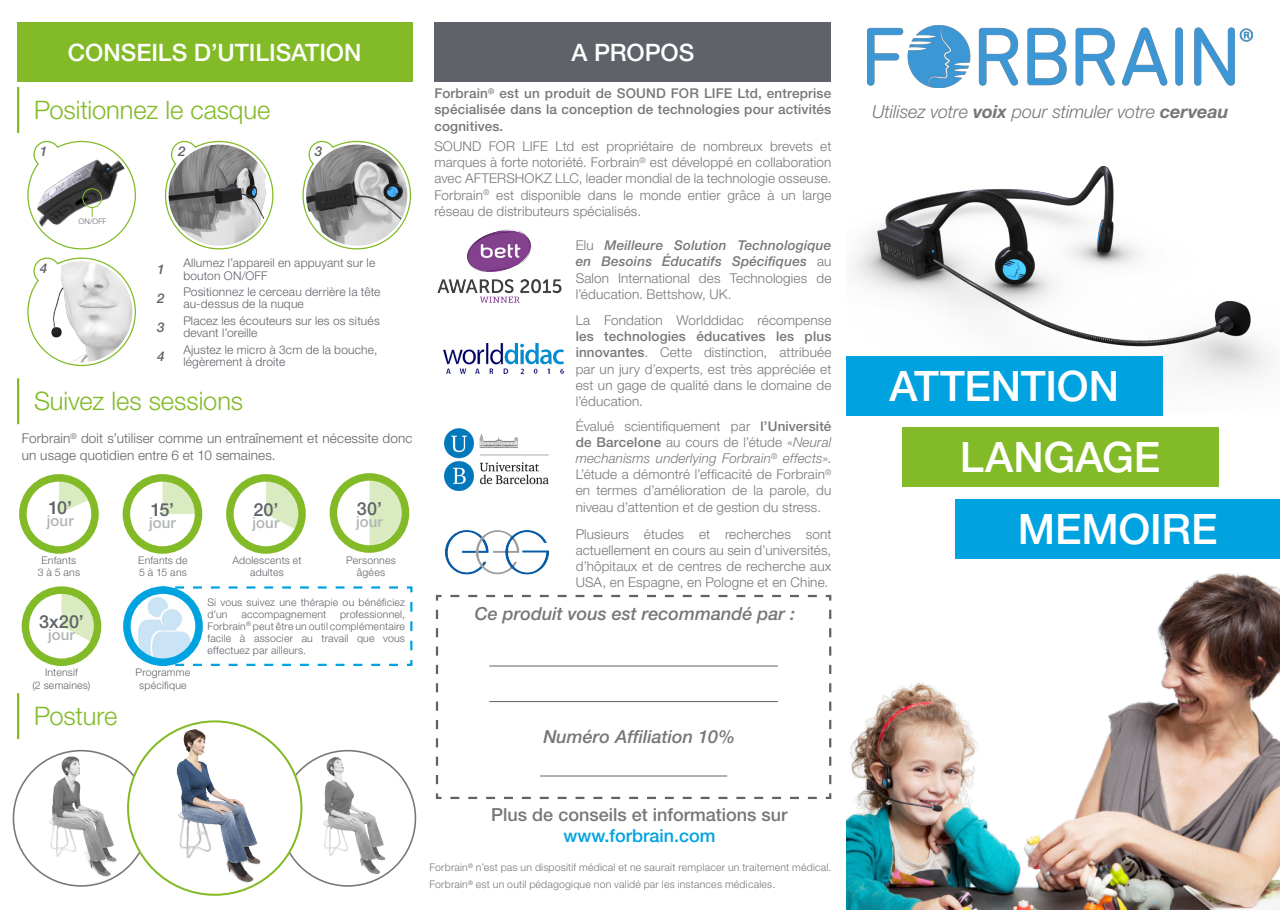
<style>
.page{position:relative;width:1280px;height:910px;background:#fff}
.page>*{position:absolute;margin:0;border:0;box-sizing:border-box;transform-origin:0 0}
.t1{font:500 42px "Helvetica Neue LT Std";letter-spacing:-.005em;color:#fff}
.t2{font:300 25.5px "Helvetica Neue LT Std";letter-spacing:-.005em;color:#82bb27}
.t3{font:500 24px "Helvetica Neue LT Std";letter-spacing:-.005em;color:#fff}
.t4{font:italic 500 18px "Helvetica Neue LT Std";color:#77777a}
.t5{font:italic 300 18px "Helvetica Neue LT Std";letter-spacing:-.005em;color:#77777a}
.t6{font:500 18px "Helvetica Neue LT Std";color:#77777a}
.t7{font:500 18px "Helvetica Neue LT Std";letter-spacing:.005em;color:#5f6369}
.t8{font:500 18px "Helvetica Neue LT Std";color:#00a2df}
.t9{font:500 15px "Helvetica Neue LT Std";letter-spacing:.005em;color:#b1b4b5}
.t10{font:300 13.5px/16.2px "Helvetica Neue LT Std";letter-spacing:.01em;color:#77777a;text-align:justify}
.t11{font:500 13.5px/16.2px "Helvetica Neue LT Std";letter-spacing:.01em;color:#77777a;text-align:justify}
.t12{font:300 13.5px/16.2px "Helvetica Neue LT Std";letter-spacing:.01em;color:#5f6369}
.t13{font:italic 500 13.35px "Helvetica Neue LT Std";color:#5f6369}
.t14{font:300 12px/12px "Helvetica Neue LT Std";letter-spacing:.015em;color:#5f6369}
.t15{font:300 10.5px/12.6px "Helvetica Neue LT Std";letter-spacing:.02em;color:#5f6369;text-align:center}
.t16{font:300 10.5px "Helvetica Neue LT Std";letter-spacing:.02em;color:#77777a}
.t17{font:300 7.65px "Helvetica Neue LT Std";color:#5f6369}
.s1{font-weight:500;font-style:italic}
.s2{font-weight:500}
.s3{font-style:italic}
.s4{font-weight:700}
</style>
<div class="page">
<img style="left:852px;top:166px;width:421px;height:249px">
<img style="left:846px;top:573px;width:434px;height:337px">
<div style="left:902px;top:427px;width:316px;height:60px;background:#82bb27"></div>
<div style="left:955px;top:500px;width:325px;height:59px;background:#00a2df"></div>
<div style="left:846px;top:356px;width:316px;height:60px;background:#00a2df"></div>
<img style="left:868px;top:25px;width:385px;height:62px">
<img style="left:32px;top:754px;width:94px;height:128px">
<img style="left:306px;top:754px;width:88px;height:125px">
<div style="left:17px;top:22px;width:395px;height:60px;background:#82bb27"></div>
<svg style="left:164px;top:140px;width:110px;height:110px"></svg>
<img style="left:169px;top:145px;width:101px;height:101px;border-radius:51px">
<svg style="left:27px;top:140px;width:109px;height:110px"></svg>
<svg style="left:302px;top:140px;width:110px;height:110px"></svg>
<img style="left:306px;top:145px;width:101px;height:101px;border-radius:51px">
<svg style="left:27px;top:257px;width:109px;height:110px"></svg>
<img style="left:31px;top:261px;width:101px;height:101px;border-radius:51px">
<img style="left:156px;top:726px;width:117px;height:164px">
<img style="left:437px;top:229px;width:125px;height:74px">
<img style="left:444px;top:428px;width:105px;height:63px">
<img style="left:445px;top:530px;width:103px;height:45px">
<svg style="left:435px;top:594px;width:397px;height:205px"></svg>
<hr style="left:17px;top:87px;width:2px;height:46px;background:#82bb27">
<hr style="left:17px;top:378px;width:2px;height:46px;background:#82bb27">
<hr style="left:17px;top:693px;width:2px;height:46px;background:#82bb27">
<div style="left:434px;top:22px;width:397px;height:60px;background:#5f6369"></div>
<img style="left:443px;top:344px;width:121px;height:29px">
<hr style="left:489px;top:666px;width:289px;height:1px;background:#5f6369">
<hr style="left:489px;top:701px;width:289px;height:1px;background:#5f6369">
<hr style="left:540px;top:776px;width:187px;height:1px;background:#5f6369">
<svg style="left:162px;top:478px;width:36px;height:36px"></svg>
<div style="left:123px;top:474px;width:79px;height:80px;border:8px solid #82bb27;border-radius:50%"></div>
<svg style="left:266px;top:478px;width:33px;height:53px"></svg>
<div style="left:226px;top:474px;width:80px;height:80px;border:8px solid #82bb27;border-radius:50%"></div>
<svg style="left:369px;top:477px;width:35px;height:70px;background:#d3e6b3"></svg>
<div style="left:330px;top:473px;width:79px;height:80px;border:8px solid #82bb27;border-radius:50%"></div>
<svg style="left:59px;top:478px;width:33px;height:36px"></svg>
<div style="left:19px;top:474px;width:80px;height:80px;border:8px solid #82bb27;border-radius:50%"></div>
<svg style="left:169px;top:586px;width:244px;height:80px"></svg>
<div style="left:22px;top:586px;width:79px;height:80px;border:8px solid #82bb27;border-radius:50%"></div>
<svg style="left:61px;top:590px;width:34px;height:53px"></svg>
<svg style="left:127px;top:590px;width:72px;height:72px"></svg>
<img style="left:138px;top:597px;width:52px;height:65px">
<div style="left:123px;top:586px;width:80px;height:80px;border:8px solid #00a2df;border-radius:50%"></div>
<p class="t3" style="left:68px;top:38px;width:295px">CONSEILS D’UTILISATION</p>
<p class="t2" style="left:34px;top:94px;width:238px">Positionnez le casque</p>
<p class="t13" style="left:178px;top:143px;width:9px">2</p>
<p class="t13" style="left:40px;top:143px;width:9px">1</p>
<p class="t13" style="left:315px;top:143px;width:9px">3</p>
<p class="t13" style="left:40px;top:260px;width:9px">4</p>
<p class="t17" style="left:79px;top:216px;width:30px">ON/OFF</p>
<p class="t13" style="left:157px;top:261px;width:9px">1</p>
<p class="t13" style="left:157px;top:290px;width:9px">2</p>
<p class="t13" style="left:157px;top:319px;width:9px">3</p>
<p class="t13" style="left:157px;top:348px;width:9px">4</p>
<p class="t14" style="left:183px;top:255px;width:193px;line-height:13.5px">Allumez l’appareil en appuyant sur le bouton ON/OFF</p>
<p class="t14" style="left:183px;top:315px;width:198px">Placez les écouteurs sur les os situés devant l’oreille</p>
<p class="t14" style="left:183px;top:286px;width:199px">Positionnez le cerceau derrière la tête au-dessus de la nuque</p>
<p class="t14" style="left:183px;top:344px;width:195px">Ajustez le micro à 3cm de la bouche, légèrement à droite</p>
<p class="t2" style="left:34px;top:386px;width:211px">Suivez les sessions</p>
<p class="t12" style="left:22px;top:430px;width:392px">Forbrain<sup>®</sup> doit s’utiliser comme un entraînement et nécessite donc un usage quotidien entre 6 et 10 semaines.</p>
<p class="t7" style="left:48px;top:496px;width:25px">10’</p>
<p class="t9" style="left:47px;top:511px;width:28px">jour</p>
<p class="t7" style="left:151px;top:499px;width:25px">15’</p>
<p class="t9" style="left:149px;top:514px;width:28px">jour</p>
<p class="t7" style="left:253px;top:499px;width:26px">20’</p>
<p class="t9" style="left:253px;top:514px;width:28px">jour</p>
<p class="t7" style="left:357px;top:498px;width:27px">30’</p>
<p class="t9" style="left:356px;top:513px;width:28px">jour</p>
<p class="t15" style="left:38px;top:553px;width:44px">Enfants<br>3 à 5 ans</p>
<p class="t15" style="left:138px;top:553px;width:51px;text-align:left">Enfants de<br>5 à 15 ans</p>
<p class="t15" style="left:232px;top:553px;width:71px">Adolescents et adultes</p>
<p class="t15" style="left:346px;top:553px;width:51px">Personnes âgées</p>
<p class="t7" style="left:39px;top:611px;width:46px">3x20’</p>
<p class="t9" style="left:48px;top:626px;width:28px">jour</p>
<p class="t15" style="left:207px;top:596px;width:199px;line-height:12px;text-align:left">Si vous suivez une thérapie ou bénéficiez d’un</p>
<p class="t15" style="left:207px;top:608px;width:199px;line-height:12px;text-align:justify;text-indent:133px">professionnel, Forbrain<sup>®</sup> peut être un outil complémentaire facile à associer au travail que vous effectuez par ailleurs.</p>
<p class="t15" style="left:241px;top:608px;width:86px">accompagnement</p>
<p class="t15" style="left:32px;top:665px;width:60px;line-height:13.5px">Intensif<br>(2 semaines)</p>
<p class="t15" style="left:136px;top:665px;width:56px;line-height:13.5px">Programme spécifique</p>
<p class="t2" style="left:34px;top:701px;width:85px">Posture</p>
<p class="t3" style="left:571px;top:38px;width:124px">A PROPOS</p>
<p class="t11" style="left:434px;top:85px;width:398px">Forbrain<sup>®</sup> est un produit de SOUND FOR LIFE Ltd, entreprise spécialisée dans la conception de technologies pour activités cognitives.</p>
<p class="t10" style="left:434px;top:138px;width:398px">SOUND FOR LIFE Ltd est propriétaire de nombreux brevets et marques à forte notoriété. Forbrain<sup>®</sup> est développé en collaboration avec AFTERSHOKZ LLC, leader mondial de la technologie osseuse.<br>Forbrain<sup>®</sup> est disponible dans le monde entier grâce à un large réseau de distributeurs spécialisés.</p>
<p class="t10" style="left:576px;top:237px;width:257px">Elu <span class="s1">Meilleure Solution Technologique en Besoins Éducatifs Spécifiques</span> au Salon International des Technologies de l’éducation. Bettshow, UK.</p>
<p class="t10" style="left:576px;top:312px;width:257px">La Fondation Worlddidac récompense <span class="s2">les technologies éducatives les plus innovantes</span>. Cette distinction, attribuée par un jury d’experts, est très appréciée et est un gage de qualité dans le domaine de l’éducation.</p>
<p class="t10" style="left:576px;top:417px;width:257px">Évalué scientifiquement par <span class="s2">l’Université de Barcelone</span> au cours de l’étude «<span class="s3">Neural mechanisms underlying Forbrain</span><sup>®</sup> <span class="s3">effects</span>».<br>L’étude a démontré l’efficacité de Forbrain<sup>® </sup>en termes d’amélioration de la parole, du niveau d’attention et de gestion du stress.</p>
<p class="t10" style="left:576px;top:525px;width:257px">Plusieurs études et recherches sont actuellement en cours au sein d’universités, d’hôpitaux et de centres de recherche aux USA, en Espagne, en Pologne et en Chine.</p>
<p class="t4" style="left:475px;top:603px;width:322px">Ce produit vous est recommandé par :</p>
<p class="t4" style="left:543px;top:726px;width:193px">Numéro Affiliation 10%</p>
<p class="t6" style="left:491px;top:804px;width:298px">Plus de conseils et informations sur</p>
<p class="t8" style="left:563px;top:825px;width:154px">www.forbrain.com</p>
<p class="t16" style="left:429px;top:861px;width:403px">Forbrain<sup>®</sup> n’est pas un dispositif médical et ne saurait remplacer un traitement médical.</p>
<p class="t16" style="left:429px;top:878px;width:347px">Forbrain<sup>®</sup> est un outil pédagogique non validé par les instances médicales.</p>
<p class="t5" style="left:872px;top:101px;width:358px">Utilisez votre <span class="s4">voix</span> pour stimuler votre <span class="s4">cerveau</span></p>
<p class="t1" style="left:889px;top:361px;width:231px">ATTENTION</p>
<p class="t1" style="left:960px;top:432px;width:202px">LANGAGE</p>
<p class="t1" style="left:1018px;top:504px;width:201px">MEMOIRE</p>
</div>
